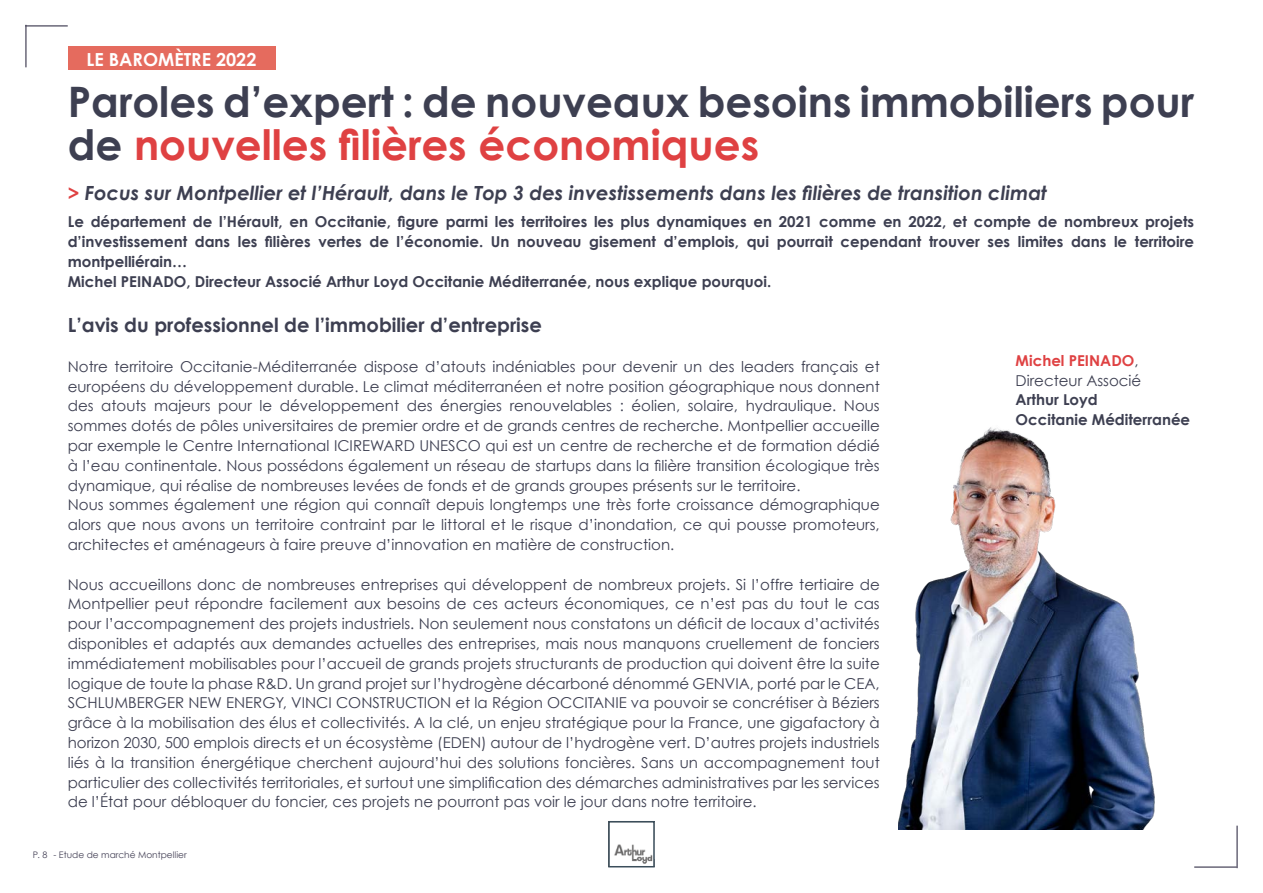
<style>
.page{position:relative;width:1263px;height:893px;background:#fff}
.page>*{position:absolute;margin:0;border:0;box-sizing:border-box;transform-origin:0 0}
.t1{font:700 42px/43.5px "Century Gothic";color:#3d3f51}
.t2{font:italic 700 19.5px "Century Gothic";color:#3d3f51}
.t3{font:700 19.5px "Century Gothic";color:#3d3f51}
.t4{font:700 18px "Century Gothic";color:#fff}
.t5{font:15px/19.8px "Century Gothic";color:#3d3f51;text-align:justify}
.t6{font:700 15px/19.8px "Century Gothic";color:#3d3f51;text-align:justify}
.t7{font:700 15px "Century Gothic";color:#df4142}
.t8{font:9px "Century Gothic";color:#444156}
.s1{color:#df4142}
.s2{font-weight:400;color:#3d3f51}
</style>
<div class="page">
<hr style="left:25px;top:25px;width:2px;height:42px;background:#444156">
<hr style="left:25px;top:25px;width:43px;height:2px;background:#444156">
<hr style="left:1236px;top:826px;width:2px;height:42px;background:#444156">
<hr style="left:1194px;top:866px;width:43px;height:2px;background:#444156">
<img style="left:614px;top:844px;width:38px;height:20px">
<div style="left:608px;top:821px;width:47px;height:46px;border:2px solid #3b4e5b"></div>
<img style="left:899px;top:427px;width:256px;height:402px">
<div style="left:68px;top:47px;width:207px;height:23px;background:#e56b5e"></div>
<p class="t4" style="left:87px;top:48px;width:171px">LE BAROMÈTRE 2022</p>
<p class="t1" style="left:68px;top:79px;width:1128px">Paroles d’expert : de nouveaux besoins immobiliers pour de <span class="s1">nouvelles filières économiques</span></p>
<p class="t2" style="left:68px;top:180px;width:981px"><span class="s1">&gt;</span> Focus sur Montpellier et l’Hérault, dans le Top 3 des investissements dans les filières de transition climat</p>
<p class="t6" style="left:68px;top:212px;width:1128px">Le département de l’Hérault, en Occitanie, figure parmi les territoires les plus dynamiques en 2021 comme en 2022, et compte de nombreux projets d’investissement dans les filières vertes de l’économie. Un nouveau gisement d’emplois, qui pourrait cependant trouver ses limites dans le territoire montpelliérain…</p>
<p class="t6" style="left:68px;top:271px;width:705px">Michel PEINADO, Directeur Associé Arthur Loyd Occitanie Méditerranée, nous explique pourquoi.</p>
<p class="t3" style="left:68px;top:313px;width:476px">L’avis du professionnel de l’immobilier d’entreprise</p>
<p class="t5" style="left:68px;top:356px;width:813px">Notre territoire Occitanie-Méditerranée dispose d’atouts indéniables pour devenir un des leaders français et européens du développement durable. Le climat méditerranéen et notre position géographique nous donnent des atouts majeurs pour le développement des énergies renouvelables : éolien, solaire, hydraulique. Nous sommes dotés de pôles universitaires de premier ordre et de grands centres de recherche. Montpellier accueille par exemple le Centre International ICIREWARD UNESCO qui est un centre de recherche et de formation dédié à l’eau continentale. Nous possédons également un réseau de startups dans la filière transition écologique très dynamique, qui réalise de nombreuses levées de fonds et de grands groupes présents sur le territoire.</p>
<p class="t5" style="left:68px;top:495px;width:813px">Nous sommes également une région qui connaît depuis longtemps une très forte croissance démographique alors que nous avons un territoire contraint par le littoral et le risque d’inondation, ce qui pousse promoteurs, architectes et aménageurs à faire preuve d’innovation en matière de construction.</p>
<p class="t5" style="left:68px;top:574px;width:813px">Nous accueillons donc de nombreuses entreprises qui développent de nombreux projets. Si l’offre tertiaire de Montpellier peut répondre facilement aux besoins de ces acteurs économiques, ce n’est pas du tout le cas pour l’accompagnement des projets industriels. Non seulement nous constatons un déficit de locaux d’activités disponibles et adaptés aux demandes actuelles des entreprises, mais nous manquons cruellement de fonciers immédiatement mobilisables pour l’accueil de grands projets structurants de production qui doivent être la suite logique de toute la phase R&amp;D. Un grand projet sur l’hydrogène décarboné dénommé GENVIA, porté par le CEA, SCHLUMBERGER NEW ENERGY, VINCI CONSTRUCTION et la Région OCCITANIE va pouvoir se concrétiser à Béziers grâce à la mobilisation des élus et collectivités. A la clé, un enjeu stratégique pour la France, une gigafactory à horizon 2030, 500 emplois directs et un écosystème (EDEN) autour de l’hydrogène vert. D’autres projets industriels liés à la transition énergétique cherchent aujourd’hui des solutions foncières. Sans un accompagnement tout particulier des collectivités territoriales, et surtout une simplification des démarches administratives par les services de l’État pour débloquer du foncier, ces projets ne pourront pas voir le jour dans notre territoire.</p>
<p class="t8" style="left:33px;top:850px;width:155px">P. 8 - Etude de marché Montpellier</p>
<p class="t7" style="left:1015px;top:351px;width:124px">Michel PEINADO<span class="s2">,</span></p>
<p class="t5" style="left:1015px;top:370px;width:127px">Directeur Associé</p>
<p class="t6" style="left:1015px;top:390px;width:84px">Arthur Loyd</p>
<p class="t6" style="left:1015px;top:410px;width:176px">Occitanie Méditerranée</p>
</div>
